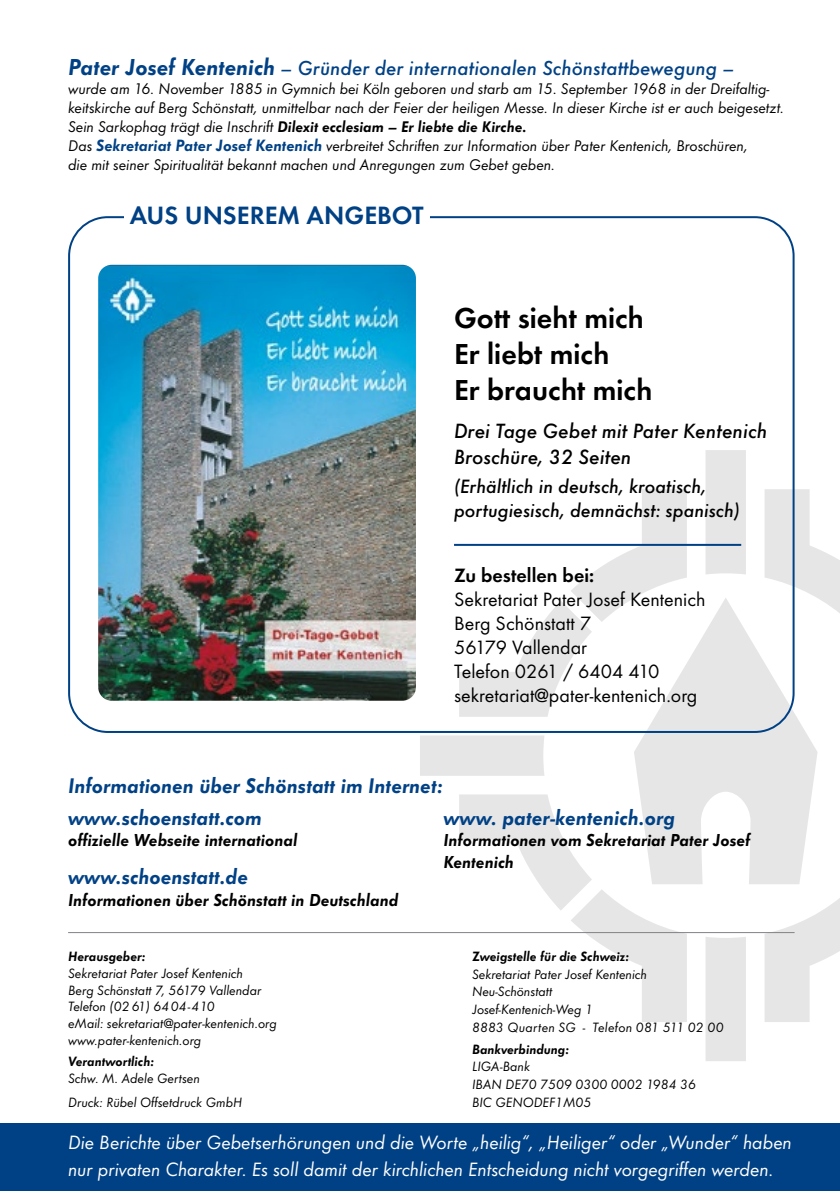
<style>
.page{position:relative;width:840px;height:1191px;background:#fff}
.page>*{position:absolute;margin:0;border:0;box-sizing:border-box;transform-origin:0 0}
.t1{font:600 30px/36px "Function";color:#000}
.t2{font:600 26px "Function";color:#004185}
.t3{font:italic 700 22px/32px "Function";color:#004185}
.t4{font:italic 500 21.4px/25.6px "Function";color:#000}
.t5{font:italic 500 21px "Function";color:#004185}
.t6{font:italic 20px/27px "Function";color:#fff}
.t7{font:20px/24px "Function";color:#000}
.t8{font:italic 500 20px/24px "Function";color:#000}
.t9{font:600 20px "Function";color:#000}
.t10{font:italic 700 18px/21.6px "Function";color:#000}
.t11{font:italic 16px/19px "Function";color:#000}
.t12{font:italic 14px/17.6px "Function";color:#000}
.t13{font:italic 700 14px "Function";color:#000}
.s1{font-weight:700;font-size:24px}
.s2{font-weight:700}
.s3{font-weight:700;font-size:17px;color:#004185}
</style>
<div class="page">
<div style="left:0;top:1123px;width:839px;height:68px;background:#004185"></div>
<svg style="left:634px;top:598px;width:183px;height:286px;fill:#e6e6e6"></svg>
<div style="left:705px;top:937px;width:40px;height:124px;background:#e6e6e6"></div>
<svg style="left:764px;top:899px;width:75px;height:123px"></svg>
<svg style="left:764px;top:489px;width:75px;height:133px"></svg>
<svg style="left:459px;top:794px;width:227px;height:228px"></svg>
<svg style="left:459px;top:489px;width:227px;height:228px"></svg>
<div style="left:705px;top:450px;width:40px;height:124px;background:#e6e6e6"></div>
<div style="left:420px;top:735px;width:124px;height:41px;background:#e6e6e6"></div>
<hr style="left:68px;top:932px;width:726px;height:1px;background:#808285">
<img style="left:98px;top:265px;width:318px;height:435px">
<hr style="left:454px;top:544px;width:286px;height:2px;background:#004185">
<h3 class="t5" style="left:68px;top:55px;width:667px"><span class="s1">Pater Josef Kentenich</span> – Gründer der internationalen Schönstattbewegung –</h3>
<p class="t11" style="left:68px;top:79px;width:717px">wurde am 16. November 1885 in Gymnich bei Köln geboren und starb am 15. September 1968 in der Dreifaltig&shy;keitskirche auf Berg Schönstatt, unmittelbar nach der Feier der heiligen Messe. In dieser Kirche ist er auch beigesetzt.<br>Sein Sarkophag trägt die Inschrift <span class="s2">Dilexit ecclesiam – Er liebte die Kirche.<br></span>Das <span class="s3">Sekretariat Pater Josef Kentenich</span> verbreitet Schriften zur Information über Pater Kentenich, Broschüren,<br>die mit seiner Spiritualität bekannt machen und Anregungen zum Gebet geben.</p>
<h2 class="t2" style="left:130px;top:200px;width:295px">AUS UNSEREM ANGEBOT</h2>
<h1 class="t1" style="left:454px;top:300px;width:200px">Gott sieht mich<br>Er liebt mich<br>Er braucht mich</h1>
<h3 class="t4" style="left:454px;top:418px;width:314px">Drei Tage Gebet mit Pater Kentenich<br>Broschüre, 32 Seiten</h3>
<p class="t8" style="left:454px;top:474px;width:287px">(Erhältlich in deutsch, kroatisch, portugiesisch, demnächst: spanisch)</p>
<p class="t9" style="left:454px;top:563px;width:141px">Zu bestellen bei:</p>
<p class="t7" style="left:454px;top:587px;width:253px">Sekretariat Pater Josef Kentenich<br>Berg Schönstatt 7<br>56179 Vallendar<br>Telefon 0261 / 6404 410 sekretariat@pater-kentenich.org</p>
<h3 class="t3" style="left:68px;top:769px;width:376px">Informationen über Schönstatt im Internet: www.schoenstatt.com</h3>
<p class="t10" style="left:68px;top:829px;width:230px">offizielle Webseite international</p>
<h3 class="t3" style="left:68px;top:861px;width:181px">www.schoenstatt.de</h3>
<p class="t10" style="left:68px;top:889px;width:331px">Informationen über Schönstatt in Deutschland</p>
<h3 class="t3" style="left:443px;top:801px;width:233px">www. pater-kentenich.org</h3>
<p class="t10" style="left:443px;top:829px;width:308px">Informationen vom Sekretariat Pater Josef<br>Kentenich</p>
<p class="t13" style="left:471px;top:948px;width:158px">Zweigstelle für die Schweiz:</p>
<p class="t12" style="left:471px;top:965px;width:253px">Sekretariat Pater Josef Kentenich<br>Neu-Schönstatt<br>Josef-Kentenich-Weg 1<br>8883 Quarten SG - Telefon 081 511 02 00</p>
<p class="t13" style="left:471px;top:1040px;width:99px">Bankverbindung:</p>
<p class="t12" style="left:471px;top:1058px;width:225px">LIGA-Bank<br>IBAN DE70 7509 0300 0002 1984 36<br>BIC GENODEF1M05</p>
<p class="t6" style="left:68px;top:1128px;width:724px">Die Berichte über Gebetserhörungen und die Worte „heilig“, „Heiliger“ oder „Wunder“ haben nur privaten Charakter. Es soll damit der kirchlichen Entscheidung nicht vorgegriffen werden.</p>
<p class="t13" style="left:68px;top:948px;width:79px">Herausgeber:</p>
<p class="t12" style="left:68px;top:965px;width:210px;line-height:16.8px">Sekretariat Pater Josef Kentenich<br>Berg Schönstatt 7, 56179 Vallendar Telefon (02 61) 6404-410<br>eMail: sekretariat@pater-kentenich.org www.pater-kentenich.org</p>
<p class="t13" style="left:68px;top:1053px;width:87px">Verantwortlich:</p>
<p class="t12" style="left:68px;top:1066px;width:175px;line-height:24px">Schw. M. Adele Gertsen<br>Druck: Rübel Offsetdruck GmbH</p>
</div>
